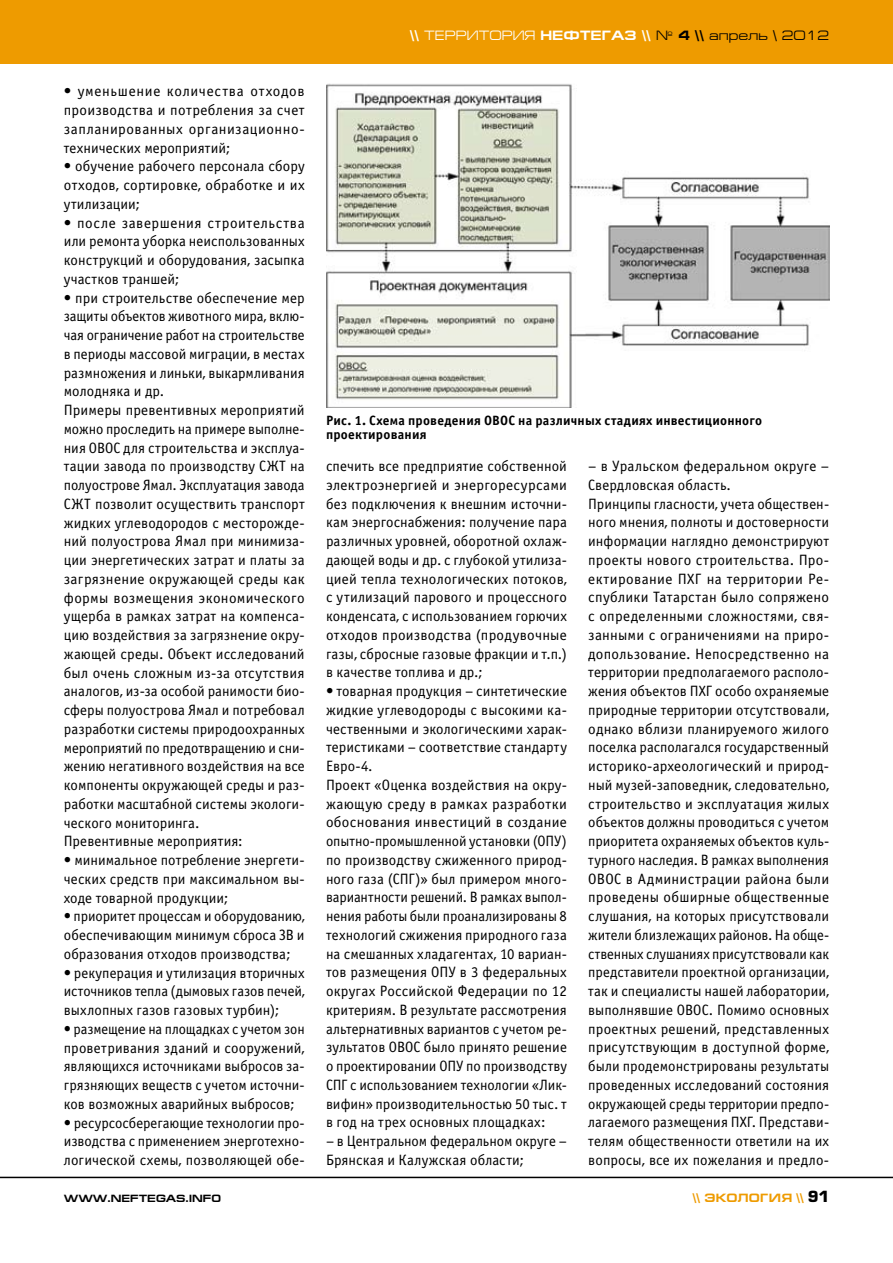
<style>
.page{position:relative;width:893px;height:1263px;background:#fff}
.page>*{position:absolute;margin:0;border:0;box-sizing:border-box;transform-origin:0 0}
.t1{font:15px/18.8px "Officina Sans C";letter-spacing:.005em;color:#000;text-align:justify}
.t2{font:15px/18.8px "Officina Sans C";letter-spacing:.005em;color:#000;text-align:justify;scale:.96 1}
.t3{font:700 13.5px/13.5px "Officina Sans C";letter-spacing:.02em;color:#000}
.t4{font:700 13.5px "Europe Ext";color:#fff}
.t5{font:700 12px "Europe Ext";letter-spacing:.025em;color:#ee9b00}
.t6{font:700 10.5px "Europe Ext";color:#000}
.s1{font-weight:400}
.s2{font-weight:400;color:#000}
.s3{color:#000}
.s4{font-family:"Europe";font-size:15px;color:#000}
</style>
<div class="page">
<div style="left:0;top:0;width:893px;height:64px;background:#ee9b00"></div>
<hr style="left:0;top:1177px;width:893px;height:1px;background:#000">
<img style="left:326px;top:83px;width:503px;height:324px">
<p class="t1" style="left:64px;top:82px;width:242px;text-align:left">· уменьшение количества отходов производства и потребления за счет запланированных организационно&shy;технических мероприятий;<br>· обучение рабочего персонала сбору отходов, сортировке, обработке и их утилизации;<br>· после завершения строительства или ремонта уборка неиспользованных конструкций и оборудования, засыпка участков траншей;<br>· при строительстве обеспечение мер защиты объектов животного мира, вклю&shy;чая ограничение работ на строительстве в периоды массовой миграции, в местах размножения и линьки, выкармливания молодняка и др.<br>Примеры превентивных мероприятий можно проследить на примере выполне&shy;ния ОВОС для строительства и эксплуа&shy;тации завода по производству СЖТ на полуострове Ямал. Эксплуатация завода СЖТ позволит осуществить транспорт жидких углеводородов с месторожде&shy;ний полуострова Ямал при минимиза&shy;ции энергетических затрат и платы за загрязнение окружающей среды как формы возмещения экономического ущерба в рамках затрат на компенса&shy;цию воздействия за загрязнение окру&shy;жающей среды. Объект исследований был очень сложным из-за отсутствия аналогов, из-за особой ранимости био&shy;сферы полуострова Ямал и потребовал разработки системы природоохранных мероприятий по предотвращению и сни&shy;жению негативного воздействия на все компоненты окружающей среды и раз&shy;работки масштабной системы экологи&shy;ческого мониторинга.<br>Превентивные мероприятия:</p>
<p class="t1" style="left:64px;top:851px;width:242px">• минимальное потребление энергети&shy;ческих средств при максимальном вы&shy;ходе товарной продукции;</p>
<p class="t1" style="left:64px;top:907px;width:242px">• приоритет процессам и оборудованию, обеспечивающим минимум сброса ЗВ и образования отходов производства;</p>
<p class="t1" style="left:64px;top:963px;width:242px">• рекуперация и утилизация вторичных источников тепла (дымовых газов печей, выхлопных газов газовых турбин);</p>
<p class="t2" style="left:64px;top:1020px;width:253px">• размещение на площадках с учетом зон проветривания зданий и сооружений, являющихся источниками выбросов за&shy;грязняющих веществ с учетом источни&shy;ков возможных аварийных выбросов;</p>
<p class="t1" style="left:64px;top:1113px;width:242px">• ресурсосберегающие технологии про&shy;изводства с применением энерготехно&shy;логической схемы, позволяющей обе-</p>
<p class="t4" style="left:410px;top:28px;width:421px">\\ <span class="s1">ТЕРРИТОРИЯ</span> НЕФТЕГАЗ \\ <span class="s2">№</span> <span class="s3">4 \\</span> <span class="s2">апрель \ 2012</span></p>
<p class="t3" style="left:326px;top:414px;width:438px">Рис. 1. Схема проведения ОВОС на различных стадиях инвестиционного проектирования</p>
<p class="t1" style="left:326px;top:457px;width:242px">спечить все предприятие собственной электроэнергией и энергоресурсами без подключения к внешним источни&shy;кам энергоснабжения: получение пара различных уровней, оборотной охлаж&shy;дающей воды и др. с глубокой утилиза&shy;цией тепла технологических потоков, с утилизаций парового и процессного конденсата, с использованием горючих отходов производства (продувочные газы, сбросные газовые фракции и т.п.) в качестве топлива и др.;</p>
<p class="t1" style="left:326px;top:682px;width:242px;text-align:left">• товарная продукция – синтетические жидкие углеводороды с высокими ка&shy;чественными и экологическими харак&shy;теристиками – соответствие стандарту Евро-4.<br>Проект «Оценка воздействия на окру&shy;жающую среду в рамках разработки обоснования инвестиций в создание опытно-промышленной установки (ОПУ) по производству сжиженного природ&shy;ного газа (СПГ)» был примером много&shy;вариантности решений. В рамках выпол&shy;нения работы были проанализированы 8 технологий сжижения природного газа на смешанных хладагентах, 10 вариан&shy;тов размещения ОПУ в 3 федеральных округах Российской Федерации по 12 критериям. В результате рассмотрения альтернативных вариантов с учетом ре&shy;зультатов ОВОС было принято решение о проектировании ОПУ по производству СПГ с использованием технологии «Лик&shy;вифин» производительностью 50 тыс. т в год на трех основных площадках:</p>
<p class="t1" style="left:326px;top:1132px;width:242px">– в Центральном федеральном округе –<br>Брянская и Калужская области;</p>
<p class="t1" style="left:588px;top:457px;width:242px;text-align:left">– в Уральском федеральном округе – Свердловская область.<br>Принципы гласности, учета обществен&shy;ного мнения, полноты и достоверности информации наглядно демонстрируют проекты нового строительства. Про&shy;ектирование ПХГ на территории Ре&shy;спублики Татарстан было сопряжено с определенными сложностями, свя&shy;занными с ограничениями на приро&shy;допользование. Непосредственно на территории предполагаемого располо&shy;жения объектов ПХГ особо охраняемые природные территории отсутствовали, однако вблизи планируемого жилого поселка располагался государственный историко-археологический и природ&shy;ный музей-заповедник, следовательно, строительство и эксплуатация жилых объектов должны проводиться с учетом приоритета охраняемых объектов куль&shy;турного наследия. В рамках выполнения ОВОС в Администрации района были проведены обширные общественные слушания, на которых присутствовали жители близлежащих районов. На обще&shy;ственных слушаниях присутствовали как представители проектной организации, так и специалисты нашей лаборатории, выполнявшие ОВОС. Помимо основных проектных решений, представленных присутствующим в доступной форме, были продемонстрированы результаты проведенных исследований состояния окружающей среды территории предпо&shy;лагаемого размещения ПХГ. Представи&shy;телям общественности ответили на их вопросы, все их пожелания и предло-</p>
<p class="t6" style="left:64px;top:1193px;width:159px">WWW.NEFTEGAS.INFO</p>
<p class="t5" style="left:692px;top:1191px;width:138px">\\ экология \\ <span class="s4">91</span></p>
</div>
